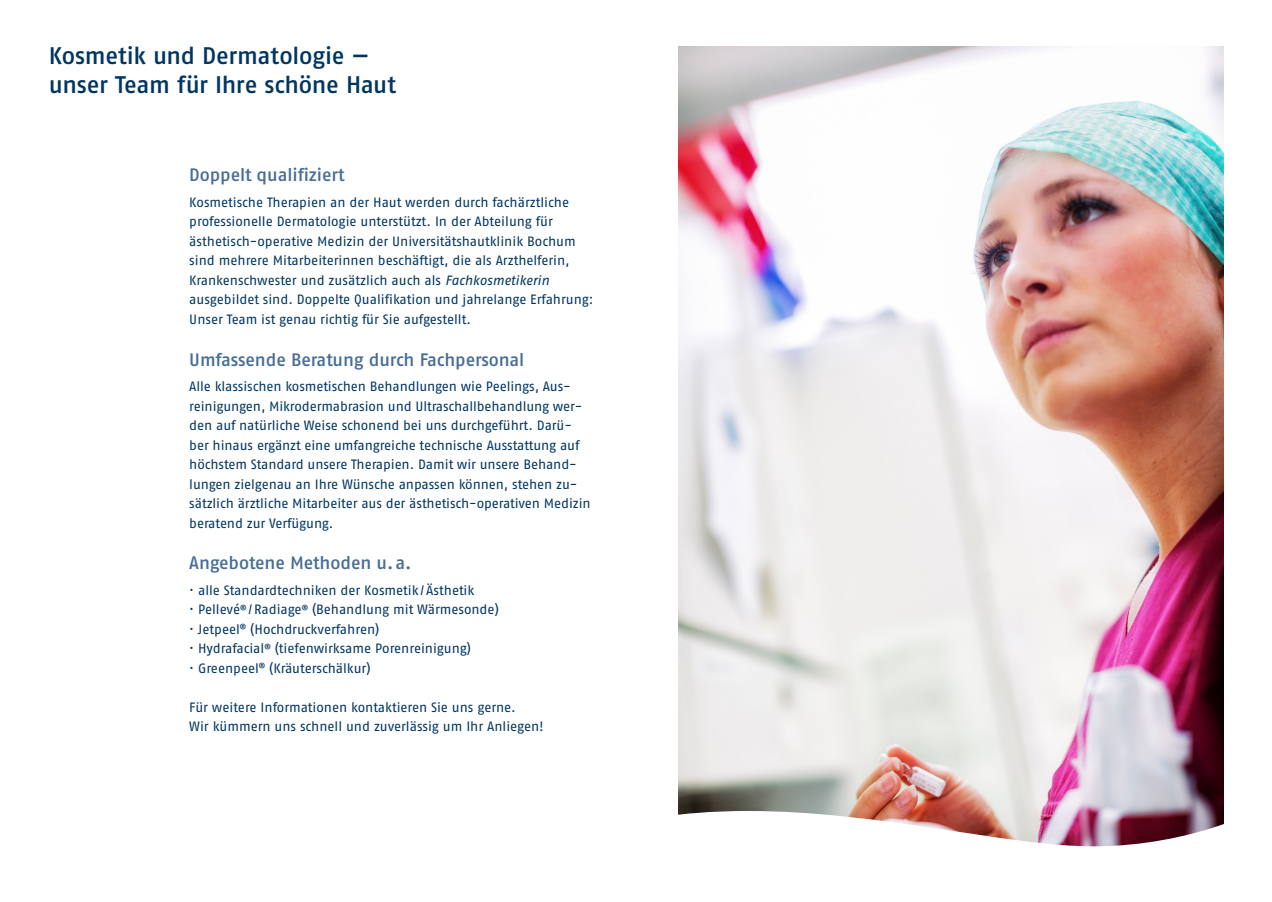
<style>
.page{position:relative;width:1272px;height:902px;background:#fff}
.page>*{position:absolute;margin:0;border:0;box-sizing:border-box;transform-origin:0 0}
.t1{font:500 24px/28.8px "Fago No";letter-spacing:-.015em;color:#003562}
.t2{font:500 18px "Fago No";letter-spacing:-.005em;color:#476d96}
.t3{font:13.5px/19.5px "Fago No";letter-spacing:-.005em;color:#003562}
.s1{font-style:italic}
</style>
<div class="page">
<img style="left:678px;top:47px;width:544px;height:759px">
<img style="left:678px;top:806px;width:546px;height:41px">
<h1 class="t1" style="left:49px;top:41px;width:349px">Kosmetik und Dermatologie — unser Team für Ihre schöne Haut</h1>
<h2 class="t2" style="left:189px;top:165px;width:157px">Doppelt qualifiziert</h2>
<p class="t3" style="left:189px;top:192px;width:405px">Kosmetische Therapien an der Haut werden durch fachärztliche professionelle Dermatologie unterstützt. In der Abteilung für ästhetisch-operative Medizin der Universitätshautklinik Bochum sind mehrere Mitarbeiterinnen beschäftigt, die als Arzthelferin, Krankenschwester und zusätzlich auch als <span class="s1">Fachkosmetikerin </span>ausgebildet sind. Doppelte Qualifikation und jahrelange Erfahrung:<br>Unser Team ist genau richtig für Sie aufgestellt.</p>
<h2 class="t2" style="left:189px;top:349px;width:336px">Umfassende Beratung durch Fachpersonal</h2>
<p class="t3" style="left:189px;top:376px;width:403px">Alle klassischen kosmetischen Behandlungen wie Peelings, Aus&shy;reinigungen, Mikrodermabrasion und Ultraschallbehandlung wer&shy;den auf natürliche Weise schonend bei uns durchgeführt. Darü&shy;ber hinaus ergänzt eine umfangreiche technische Ausstattung auf höchstem Standard unsere Therapien. Damit wir unsere Behand&shy;lungen zielgenau an Ihre Wünsche anpassen können, stehen zu&shy;sätzlich ärztliche Mitarbeiter aus der ästhetisch-operativen Medizin beratend zur Verfügung.</p>
<h2 class="t2" style="left:189px;top:552px;width:224px">Angebotene Methoden u.a.</h2>
<p class="t3" style="left:189px;top:580px;width:311px">· alle Standardtechniken der Kosmetik/Ästhetik<br>· Pellevé<sup>®</sup> /Radiage<sup>®</sup> (Behandlung mit Wärmesonde) · Jetpeel<sup>®</sup> (Hochdruckverfahren)<br>· Hydrafacial<sup>®</sup> (tiefenwirksame Porenreinigung)<br>· Greenpeel<sup>®</sup> (Kräuterschälkur)</p>
<p class="t3" style="left:189px;top:697px;width:356px">Für weitere Informationen kontaktieren Sie uns gerne.<br>Wir kümmern uns schnell und zuverlässig um Ihr Anliegen!</p>
</div>
